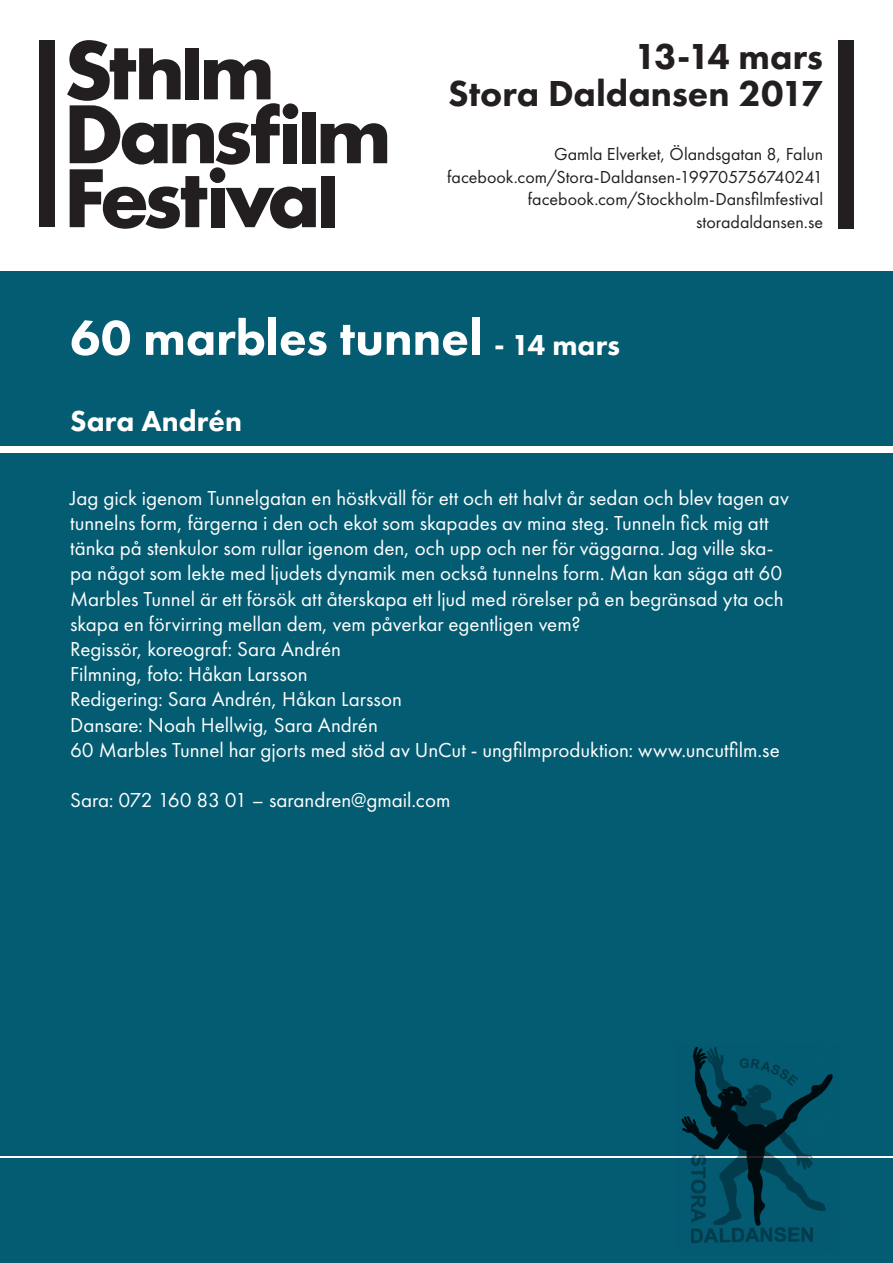
<style>
.page{position:relative;width:893px;height:1263px;background:#fff}
.page>*{position:absolute;margin:0;border:0;box-sizing:border-box;transform-origin:0 0}
.t1{font:800 50.7px "Futura PT";letter-spacing:-.005em;color:#fff}
.t2{font:800 37.5px "Futura PT";color:#231f20}
.t3{font:800 30px "Futura PT";letter-spacing:.005em;color:#fff}
.t4{font:21px/25.2px "Futura PT";color:#fff}
.t5{font:18px "Futura PT";color:#231f20}
.s1{font-size:30px}
</style>
<div class="page">
<div style="left:0;top:271px;width:893px;height:992px;background:#045c72"></div>
<div style="left:40px;top:41px;width:15px;height:186px;background:#231f20"></div>
<svg style="left:67px;top:40px;width:320px;height:189px"></svg>
<div style="left:838px;top:40px;width:15px;height:189px;background:#231f20"></div>
<div style="left:0;top:446px;width:893px;height:7px;background:#fff"></div>
<hr style="left:0;top:1157px;width:893px;height:1px;background:#fff">
<img style="left:677px;top:1046px;width:161px;height:197px">
<p class="t2" style="left:634px;top:33px;width:190px">13-14 mars</p>
<p class="t2" style="left:448px;top:70px;width:376px">Stora Daldansen 2017</p>
<p class="t5" style="left:554px;top:144px;width:271px">Gamla Elverket, Ölandsgatan 8, Falun</p>
<p class="t5" style="left:447px;top:166px;width:377px">facebook.com/Stora-Daldansen-199705756740241</p>
<p class="t5" style="left:528px;top:189px;width:297px">facebook.com/Stockholm-Dansfilmfestival</p>
<p class="t5" style="left:696px;top:211px;width:128px">storadaldansen.se</p>
<p class="t1" style="left:70px;top:306px;width:551px">60 marbles tunnel <span class="s1">- 14 mars</span></p>
<p class="t3" style="left:70px;top:402px;width:173px">Sara Andrén</p>
<p class="t4" style="left:70px;top:485px;width:720px">Jag gick igenom Tunnelgatan en höstkväll för ett och ett halvt år sedan och blev tagen av tunnelns form, färgerna i den och ekot som skapades av mina steg. Tunneln fick mig att tänka på stenkulor som rullar igenom den, och upp och ner för väggarna. Jag ville ska&shy;pa något som lekte med ljudets dynamik men också tunnelns form. Man kan säga att 60<br>Marbles Tunnel är ett försök att återskapa ett ljud med rörelser på en begränsad yta och skapa en förvirring mellan dem, vem påverkar egentligen vem?</p>
<p class="t4" style="left:70px;top:636px;width:272px">Regissör, koreograf: Sara Andrén</p>
<p class="t4" style="left:70px;top:661px;width:239px">Filmning, foto: Håkan Larsson</p>
<p class="t4" style="left:70px;top:687px;width:333px">Redigering: Sara Andrén, Håkan Larsson</p>
<p class="t4" style="left:70px;top:712px;width:309px">Dansare: Noah Hellwig, Sara Andrén</p>
<p class="t4" style="left:70px;top:737px;width:711px">60 Marbles Tunnel har gjorts med stöd av UnCut - ungfilmproduktion: www.uncutfilm.se</p>
<p class="t4" style="left:70px;top:787px;width:382px">Sara: 072 160 83 01 – sarandren@gmail.com</p>
</div>
